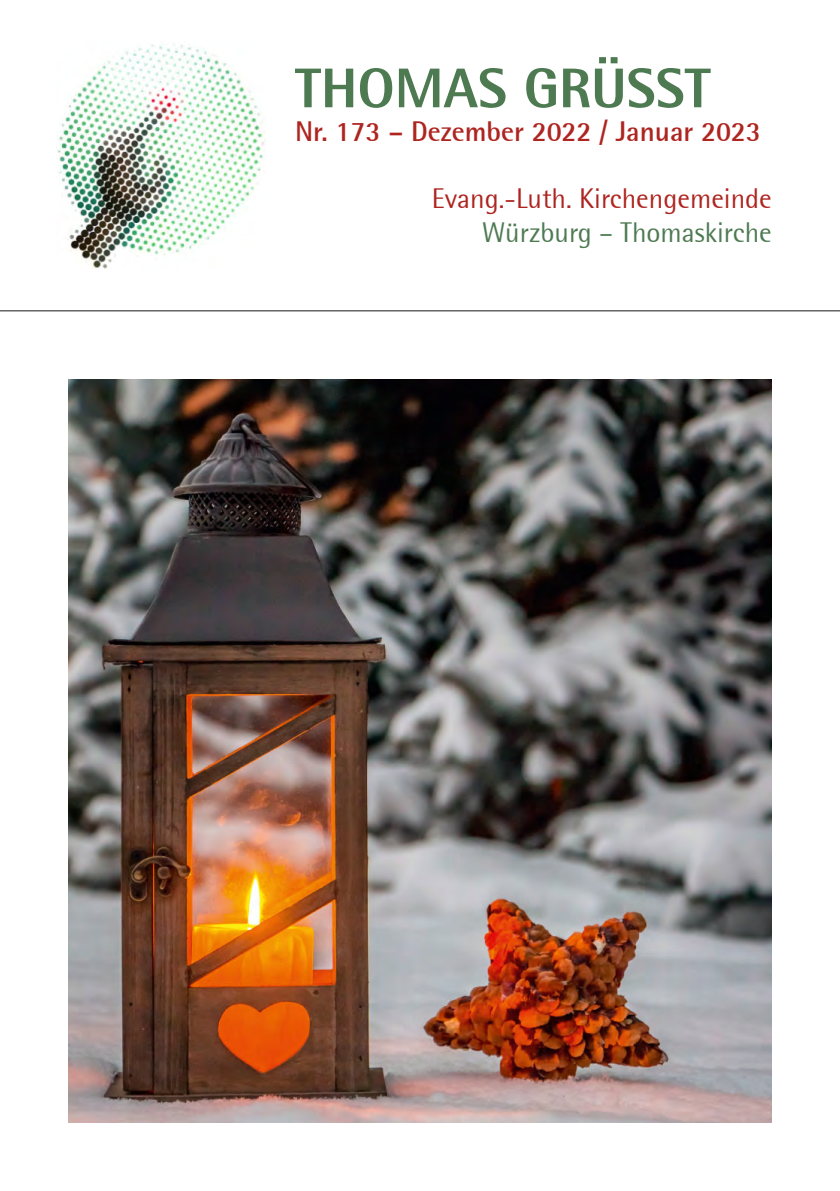
<style>
.page{position:relative;width:840px;height:1191px;background:#fff}
.page>*{position:absolute;margin:0;border:0;box-sizing:border-box;transform-origin:0 0}
.t1{font:800 56px "Rotis Semi Sans";color:#4e7a52}
.t2{font:700 28px "Rotis Semi Sans";color:#ae2520}
.t3{font:28px "Rotis Semi Sans";color:#ae2520}
.t4{font:28px "Rotis Semi Sans";color:#4e7a52}
.s1{font-style:inherit}
</style>
<div class="page">
<img style="left:68px;top:380px;width:703px;height:743px">
<img style="left:57px;top:44px;width:208px;height:224px">
<hr style="left:0;top:310px;width:839px;height:1px;background:#171715">
<h1 class="t1" style="left:295px;top:53px;width:417px">THOMAS GRÜSST</h1>
<p class="t2" style="left:295px;top:114px;width:467px">Nr. 173 <span class="s1">–</span> Dezember 2022 / Januar 2023</p>
<p class="t3" style="left:431px;top:182px;width:341px">Evang.-Luth. Kirchengemeinde</p>
<p class="t4" style="left:482px;top:216px;width:291px">Würzburg – Thomaskirche</p>
</div>
